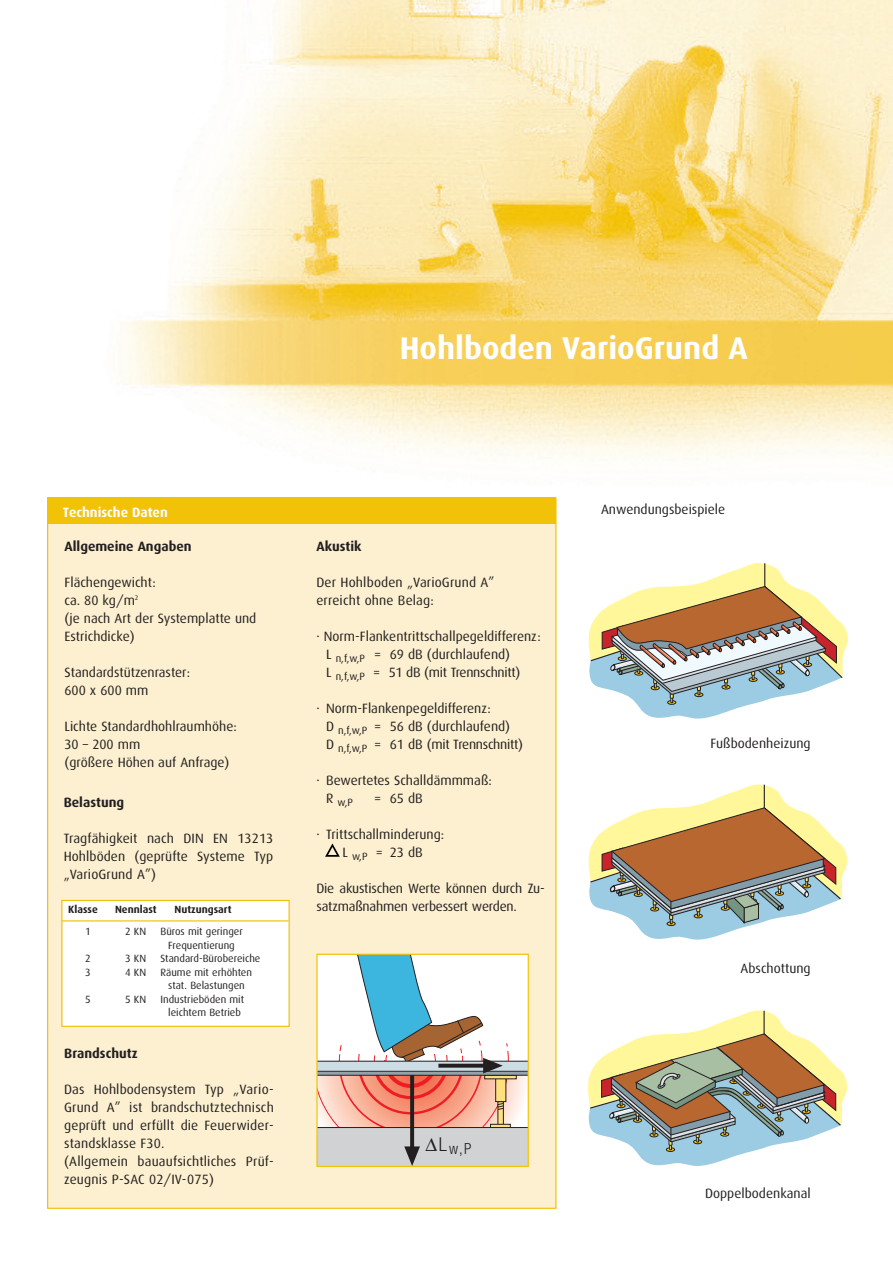
<style>
.page{position:relative;width:893px;height:1263px;background:#fff}
.page>*{position:absolute;margin:0;border:0;box-sizing:border-box;transform-origin:0 0}
.t1{font:700 31.5px "Dax";color:#fff}
.t2{font:300 condensed 15.3px "Helvetica Neue";color:#231f20}
.t3{font:13.5px/18px "Dax";color:#231f20}
.t4{font:700 13.5px "Dax";color:#231f20}
.t5{font:700 13.5px "Dax";color:#fff}
.t6{font:10.5px/13.5px "Dax";color:#231f20;text-align:center}
.t7{font:700 10.5px "Dax";color:#231f20}
</style>
<div class="page">
<img style="left:120px;top:0;width:773px;height:461px">
<svg style="left:588px;top:563px;width:260px;height:156px"></svg>
<svg style="left:588px;top:784px;width:259px;height:156px"></svg>
<svg style="left:588px;top:1010px;width:259px;height:156px"></svg>
<div style="left:48px;top:499px;width:507px;height:709px;background:#fcf0d0"></div>
<div style="left:47px;top:498px;width:508px;height:26px;background:#f2c209"></div>
<svg style="left:318px;top:956px;width:209px;height:209px;background:#d0c8c6"></svg>
<div style="left:316px;top:954px;width:213px;height:213px;border:1px solid #f2c209"></div>
<div style="left:62px;top:901px;width:227px;height:125px;background:#fff"></div>
<div style="left:61px;top:900px;width:229px;height:127px;border:1px solid #f2c209"></div>
<hr style="left:62px;top:920px;width:226px;height:1px;background:#f2c209">
<svg style="left:325px;top:843px;width:15px;height:14px"></svg>
<h1 class="t1" style="left:400px;top:337px;width:350px">Hohlboden VarioGrund A</h1>
<p class="t5" style="left:63px;top:508px;width:107px">Technische Daten</p>
<p class="t4" style="left:65px;top:542px;width:129px">Allgemeine Angaben</p>
<p class="t3" style="left:64px;top:575px;width:193px">Flächengewicht:<br>ca. 80 kg/m<sup>2<br></sup>(je nach Art der Systemplatte und<br>Estrichdicke)</p>
<p class="t3" style="left:64px;top:665px;width:127px">Standardstützenraster:<br>600 x 600 mm</p>
<p class="t3" style="left:64px;top:719px;width:174px">Lichte Standardhohlraumhöhe:<br>30 – 200 mm<br>(größere Höhen auf Anfrage)</p>
<p class="t4" style="left:64px;top:797px;width:62px">Belastung</p>
<p class="t3" style="left:64px;top:830px;width:211px;text-align:justify">Tragfähigkeit nach DIN EN 13213<br>Hohlböden (geprüfte Systeme Typ „VarioGrund A”)</p>
<p class="t7" style="left:68px;top:905px;width:31px">Klasse</p>
<p class="t7" style="left:115px;top:905px;width:43px">Nennlast</p>
<p class="t7" style="left:175px;top:905px;width:58px">Nutzungsart</p>
<p class="t6" style="left:85px;top:926px;width:7px">1</p>
<p class="t6" style="left:125px;top:926px;width:22px">2 KN</p>
<p class="t6" style="left:160px;top:926px;width:84px">Büros mit geringer<br>Frequentierung</p>
<p class="t6" style="left:85px;top:953px;width:7px">2</p>
<p class="t6" style="left:125px;top:953px;width:22px">3 KN</p>
<p class="t6" style="left:160px;top:953px;width:101px">Standard-Bürobereiche</p>
<p class="t6" style="left:85px;top:966px;width:7px">3</p>
<p class="t6" style="left:125px;top:966px;width:22px">4 KN</p>
<p class="t6" style="left:160px;top:966px;width:93px">Räume mit erhöhten stat. Belastungen</p>
<p class="t6" style="left:85px;top:993px;width:7px">5</p>
<p class="t6" style="left:125px;top:993px;width:22px">5 KN</p>
<p class="t6" style="left:160px;top:993px;width:85px">Industrieböden mit leichtem Betrieb</p>
<p class="t4" style="left:64px;top:1049px;width:75px">Brandschutz</p>
<p class="t3" style="left:64px;top:1082px;width:211px">Das Hohlbodensystem Typ „Vario-<br>Grund A” ist brandschutztechnisch geprüft und erfüllt die Feuerwider&shy;standsklasse F30.<br>(Allgemein bauaufsichtliches Prüf&shy;zeugnis P-SAC 02/IV-075)</p>
<p class="t4" style="left:316px;top:542px;width:47px">Akustik</p>
<p class="t3" style="left:316px;top:575px;width:180px">Der Hohlboden „VarioGrund A” erreicht ohne Belag:</p>
<p class="t3" style="left:326px;top:629px;width:216px;text-indent:-10px">· Norm-Flankentrittschallpegeldifferenz:<br>L <sub>n,f,w,P</sub> = 69 dB (durchlaufend)<br>L <sub>n,f,w,P</sub> = 51 dB (mit Trennschnitt)</p>
<p class="t3" style="left:326px;top:701px;width:198px;text-indent:-10px">· Norm-Flankenpegeldifferenz:<br>D <sub>n,f,w,P</sub> = 56 dB (durchlaufend)<br>D <sub>n,f,w,P</sub> = 61 dB (mit Trennschnitt)</p>
<p class="t3" style="left:316px;top:773px;width:177px">· Bewertetes Schalldämmmaß:</p>
<p class="t6" style="left:326px;top:797px;width:28px"><sup>R</sup> w,P</p>
<p class="t3" style="left:374px;top:791px;width:50px">= 65 dB</p>
<p class="t3" style="left:316px;top:827px;width:129px;text-align:center">· Trittschallminderung:<br>L <sub>w,P</sub> = 23 dB</p>
<p class="t3" style="left:316px;top:881px;width:230px">Die akustischen Werte können durch Zu&shy;satzmaßnahmen verbessert werden.</p>
<p class="t2" style="left:425px;top:1143px;width:48px">∆<sup>L</sup>w,P</p>
<p class="t3" style="left:601px;top:502px;width:126px">Anwendungsbeispiele</p>
<p class="t3" style="left:710px;top:736px;width:102px">Fußbodenheizung</p>
<p class="t3" style="left:740px;top:961px;width:72px">Abschottung</p>
<p class="t3" style="left:705px;top:1186px;width:107px">Doppelbodenkanal</p>
</div>
